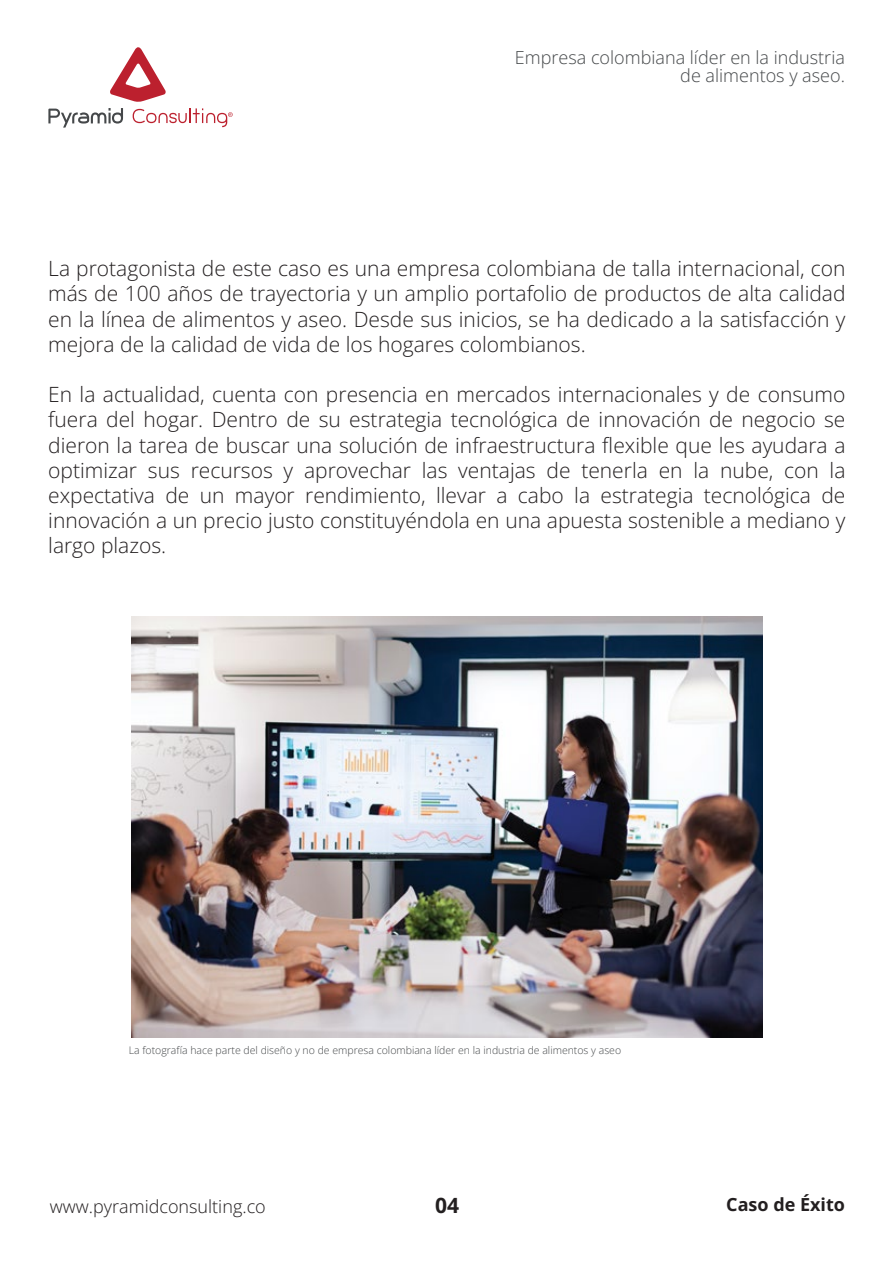
<style>
.page{position:relative;width:894px;height:1263px;background:#fff}
.page>*{position:absolute;margin:0;border:0;box-sizing:border-box;transform-origin:0 0}
.t1{font:21px/25.2px "Open Sans";color:#231f20;text-align:justify}
.t2{font:18px/18px "Open Sans";color:#45484a;text-align:right}
.t3{font:18px "Open Sans";color:#231f20}
.t4{font:10.5px "Open Sans";color:#45484a}
</style>
<div class="page">
<svg style="left:110px;top:47px;width:56px;height:55px"></svg>
<svg style="left:48px;top:108px;width:75px;height:20px"></svg>
<svg style="left:133px;top:108px;width:99px;height:19px"></svg>
<img style="left:131px;top:616px;width:631px;height:421px">
<p class="t2" style="left:515px;top:48px;width:331px">Empresa colombiana líder en la industria de alimentos y aseo.</p>
<p class="t1" style="left:48px;top:255px;width:798px">La protagonista de este caso es una empresa colombiana de talla internacional, con más de 100 años de trayectoria y un amplio portafolio de productos de alta calidad en la línea de alimentos y aseo. Desde sus inicios, se ha dedicado a la satisfacción y mejora de la calidad de vida de los hogares colombianos.</p>
<p class="t1" style="left:48px;top:381px;width:798px">En la actualidad, cuenta con presencia en mercados internacionales y de consumo fuera del hogar. Dentro de su estrategia tecnológica de innovación de negocio se dieron la tarea de buscar una solución de infraestructura flexible que les ayudara a optimizar sus recursos y aprovechar las ventajas de tenerla en la nube, con la expectativa de un mayor rendimiento, llevar a cabo la estrategia tecnológica de innovación a un precio justo constituyéndola en una apuesta sostenible a mediano y largo plazos.</p>
<p class="t4" style="left:129px;top:1042px;width:494px">La fotografía hace parte del diseño y no de empresa colombiana líder en la industria de alimentos y aseo</p>
<p class="t3" style="left:50px;top:1194px;width:217px">www.pyramidconsulting.co</p>
<p class="t1" style="left:435px;top:1192px;width:26px">04</p>
<p class="t3" style="left:726px;top:1192px;width:120px">Caso de Éxito</p>
</div>
